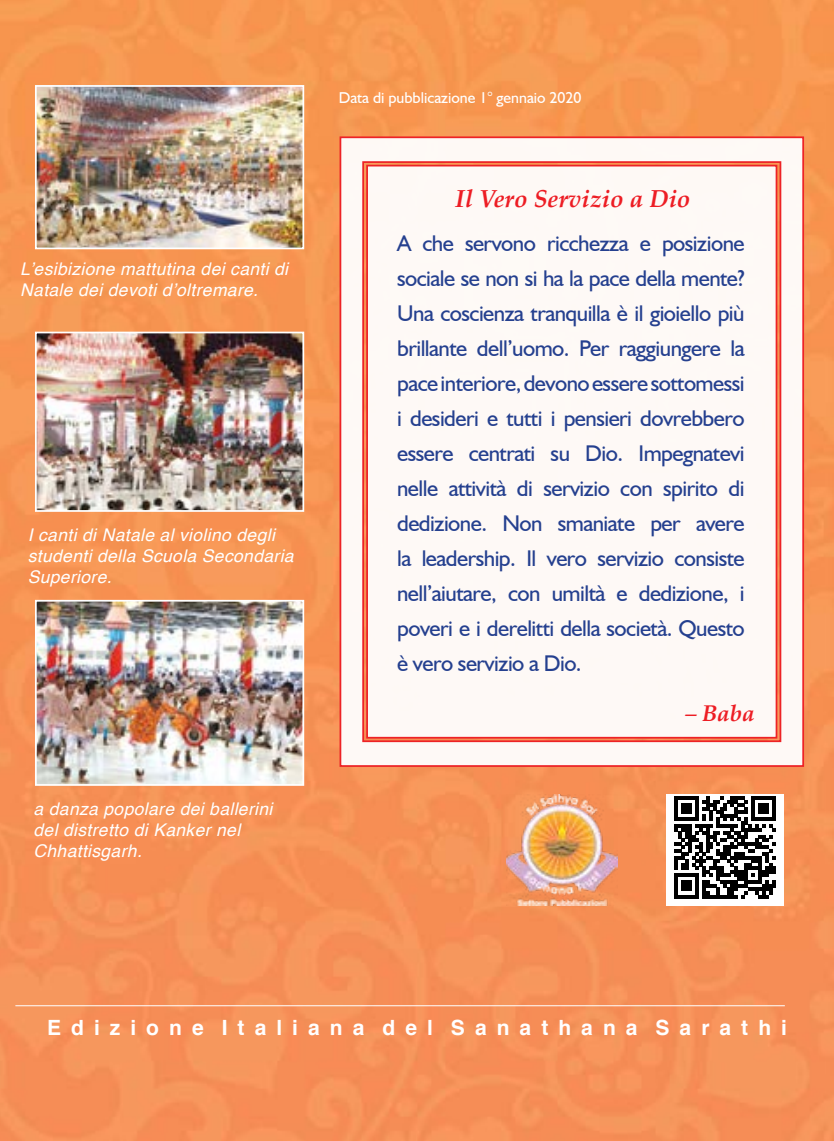
<style>
.page{position:relative;width:834px;height:1141px;background:#fff}
.page>*{position:absolute;margin:0;border:0;box-sizing:border-box;transform-origin:0 0}
.t1{font:italic 700 24.5px "Palatino Linotype";color:#ed1d24}
.t2{font:22.75px/35px "Humanist 521 BT";letter-spacing:-.025em;color:#25408f;text-align:justify}
.t3{font:italic 700 22.75px "Palatino Linotype";color:#ed1d24}
.t4{font:700 21px "Helvetica";color:#fff}
.t5{font:italic 17.5px/21px "Helvetica";letter-spacing:.02em;color:#fff}
.t6{font:15.75px "Humanist 521 BT";color:#fff}
</style>
<div class="page">
<img style="left:0;top:0;width:833px;height:1141px">
<hr style="left:15px;top:1005px;width:769px;height:1px;background:#fff">
<div style="left:338px;top:136px;width:466px;height:632px;background:#fef9f6"></div>
<div style="left:666px;top:794px;width:117px;height:112px;background:#fff"></div>
<svg style="left:674px;top:796px;width:102px;height:102px"></svg>
<img style="left:38px;top:88px;width:263px;height:158px">
<div style="left:35px;top:85px;width:269px;height:164px;border:2px solid #fff"></div>
<img style="left:38px;top:335px;width:263px;height:174px">
<div style="left:35px;top:332px;width:269px;height:180px;border:2px solid #fff"></div>
<img style="left:38px;top:603px;width:263px;height:180px">
<div style="left:35px;top:600px;width:269px;height:186px;border:2px solid #fff"></div>
<img style="left:506px;top:794px;width:111px;height:112px">
<p class="t6" style="left:338px;top:88px;width:244px">Data di pubblicazione 1° gennaio 2020</p>
<p class="t5" style="left:20px;top:258px;width:269px">L’esibizione mattutina dei canti di<br>Natale dei devoti d’oltremare.</p>
<p class="t5" style="left:28px;top:524px;width:267px">I canti di Natale al violino degli studenti della Scuola Secondaria<br>Superiore.</p>
<p class="t5" style="left:34px;top:799px;width:240px">a danza popolare dei ballerini del distretto di Kanker nel<br>Chhattisgarh.</p>
<p class="t1" style="left:455px;top:181px;width:237px">Il Vero Servizio a Dio</p>
<p class="t2" style="left:397px;top:226px;width:349px">A che servono ricchezza e posizione sociale se non si ha la pace della mente?<br>Una coscienza tranquilla è il gioiello più brillante dell’uomo. Per raggiungere la pace interiore, devono essere sottomessi i desideri e tutti i pensieri dovrebbero essere centrati su Dio. Impegnatevi nelle attività di servizio con spirito di dedizione. Non smaniate per avere la leadership. Il vero servizio consiste nell’aiutare, con umiltà e dedizione, i poveri e i derelitti della società. Questo è vero servizio a Dio.</p>
<p class="t3" style="left:685px;top:697px;width:71px">– Baba</p>
<p class="t4" style="left:47px;top:1011px;width:741px">E d i z i o n e I t a l i a n a d e l S a n a t h a n a S a r a t h i</p>
</div>
